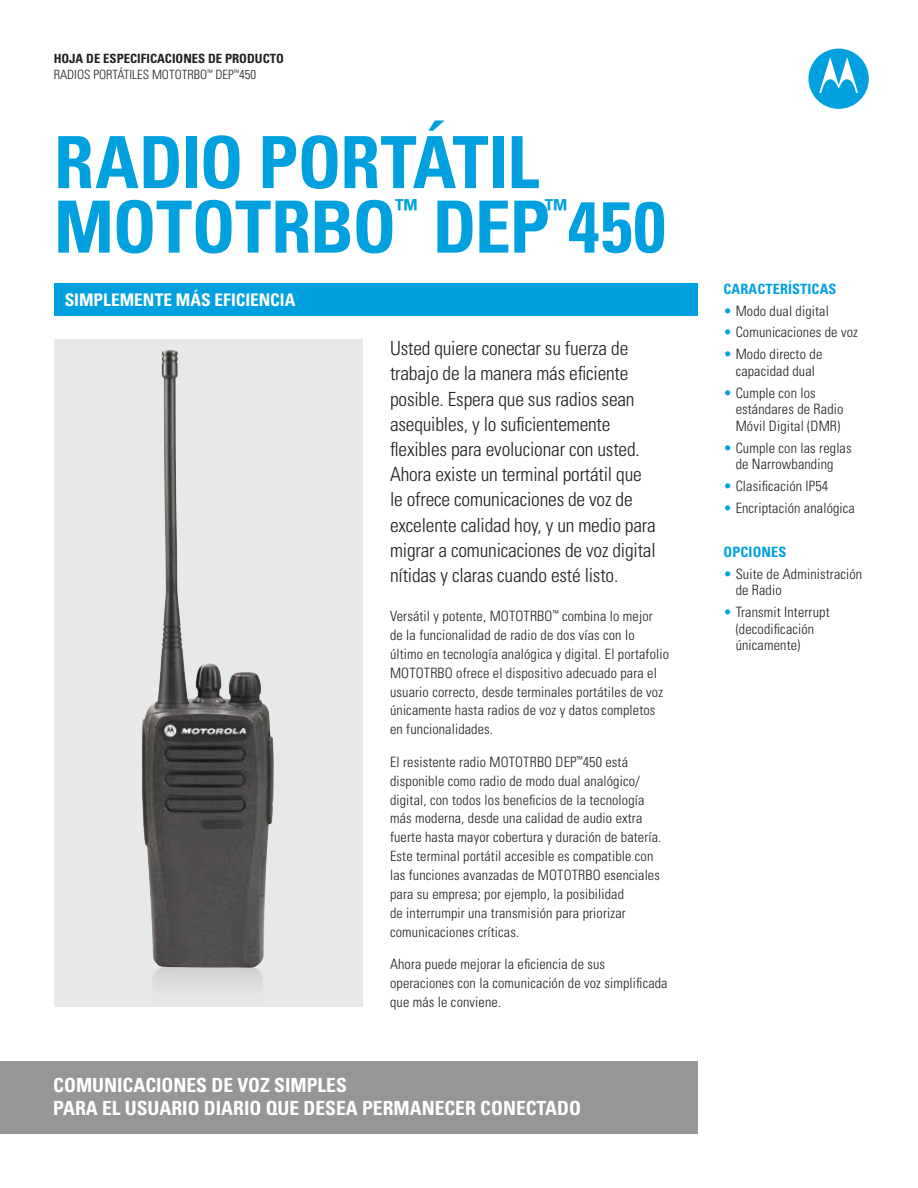
<style>
.page{position:relative;width:918px;height:1188px;background:#fff}
.page>*{position:absolute;margin:0;border:0;box-sizing:border-box;transform-origin:0 0}
.t1{font:700 condensed 72px/64.5px "Univers LT Std";letter-spacing:-.01em;color:#00a1de}
.t2{font:700 condensed 26.25px "Univers LT Std";color:#00a1de}
.t3{font:300 condensed 19.5px/25.2px "Univers LT Std";letter-spacing:-.01em;color:#231f20}
.t4{font:700 condensed 19.5px/23.4px "Univers LT Std";color:#fff}
.t5{font:700 condensed 17.4px "Univers LT Std";color:#fff}
.t6{font:300 condensed 14.25px/18.9px "Univers LT Std";letter-spacing:.01em;color:#231f20}
.t7{font:700 condensed 14.25px "Univers LT Std";letter-spacing:.01em;color:#00a1de}
.t8{font:700 condensed 12.75px/15.3px "Univers LT Std";color:#231f20}
.s1{font-weight:300}
.s2{color:#00a1de}
</style>
<div class="page">
<div style="left:809px;top:49px;width:60px;height:60px;background:#00a1de;border-radius:50%"></div>
<svg style="left:819px;top:57px;width:39px;height:36px"></svg>
<div style="left:0;top:1061px;width:698px;height:73px;background:#949698"></div>
<svg style="left:54px;top:339px;width:309px;height:668px;background:#c9c9c9"></svg>
<div style="left:54px;top:283px;width:644px;height:33px;background:#00a1de"></div>
<img style="left:151px;top:967px;width:113px;height:40px">
<img style="left:142px;top:350px;width:24px;height:371px">
<p class="t8" style="left:54px;top:51px;width:232px">HOJA DE ESPECIFICACIONES DE PRODUCTO<br><span class="s1">RADIOS PORTÁTILES MOTOTRBO</span><sup>™</sup> <span class="s1">DEP</span><sup>™</sup><span class="s1">450</span></p>
<h1 class="t1" style="left:54px;top:130px;width:487px">RADIO PORTÁTIL<br>MOTOTRBO</h1>
<h2 class="t2" style="left:395px;top:193px;width:24px">™</h2>
<h1 class="t1" style="left:433px;top:194px;width:234px">DEP 450</h1>
<h2 class="t2" style="left:545px;top:193px;width:24px">™</h2>
<p class="t5" style="left:65px;top:289px;width:232px">SIMPLEMENTE MÁS EFICIENCIA</p>
<p class="t3" style="left:390px;top:336px;width:267px">Usted quiere conectar su fuerza de trabajo de la manera más eficiente posible. Espera que sus radios sean asequibles, y lo suficientemente flexibles para evolucionar con usted.<br>Ahora existe un terminal portátil que le ofrece comunicaciones de voz de excelente calidad hoy, y un medio para migrar a comunicaciones de voz digital nítidas y claras cuando esté listo.</p>
<p class="t6" style="left:390px;top:607px;width:281px">Versátil y potente, MOTOTRBO<sup>™</sup> combina lo mejor de la funcionalidad de radio de dos vías con lo último en tecnología analógica y digital. El portafolio MOTOTRBO ofrece el dispositivo adecuado para el usuario correcto, desde terminales portátiles de voz únicamente hasta radios de voz y datos completos en funcionalidades.</p>
<p class="t6" style="left:390px;top:752px;width:273px">El resistente radio MOTOTRBO DEP<sup>™</sup>450 está disponible como radio de modo dual analógico/ digital, con todos los beneficios de la tecnología más moderna, desde una calidad de audio extra fuerte hasta mayor cobertura y duración de batería.<br>Este terminal portátil accesible es compatible con las funciones avanzadas de MOTOTRBO esenciales para su empresa; por ejemplo, la posibilidad<br>de interrumpir una transmisión para priorizar comunicaciones críticas.</p>
<p class="t6" style="left:390px;top:955px;width:279px">Ahora puede mejorar la eficiencia de sus operaciones con la comunicación de voz simplificada que más le conviene.</p>
<h3 class="t4" style="left:53px;top:1073px;width:529px">COMUNICACIONES DE VOZ SIMPLES<br>PARA EL USUARIO DIARIO QUE DESEA PERMANECER CONECTADO</h3>
<p class="t7" style="left:724px;top:280px;width:114px">CARACTERÍSTICAS</p>
<p class="t6" style="left:724px;top:301px;width:107px"><span class="s2">•</span> Modo dual digital</p>
<p class="t6" style="left:724px;top:323px;width:136px"><span class="s2">•</span> Comunicaciones de voz</p>
<p class="t6" style="left:724px;top:346px;width:100px;line-height:16.5px;text-align:center"><span class="s2">•</span> Modo directo de capacidad dual</p>
<p class="t6" style="left:736px;top:385px;width:109px;line-height:16.5px;text-indent:-12px"><span class="s2">•</span> Cumple con los estándares de Radio<br>Móvil Digital (DMR)</p>
<p class="t6" style="left:724px;top:439px;width:130px;line-height:16.5px;text-align:center"><span class="s2">•</span> Cumple con las reglas de Narrowbanding</p>
<p class="t6" style="left:724px;top:477px;width:106px"><span class="s2">•</span> Clasificación IP54</p>
<p class="t6" style="left:724px;top:499px;width:133px"><span class="s2">•</span> Encriptación analógica</p>
<p class="t7" style="left:724px;top:543px;width:64px">OPCIONES</p>
<p class="t6" style="left:736px;top:565px;width:128px;line-height:16.5px;text-indent:-12px"><span class="s2">•</span> Suite de Administración de Radio</p>
<p class="t6" style="left:736px;top:604px;width:95px;line-height:16.5px;text-indent:-12px"><span class="s2">•</span> Transmit Interrupt (decodificación únicamente)</p>
</div>
